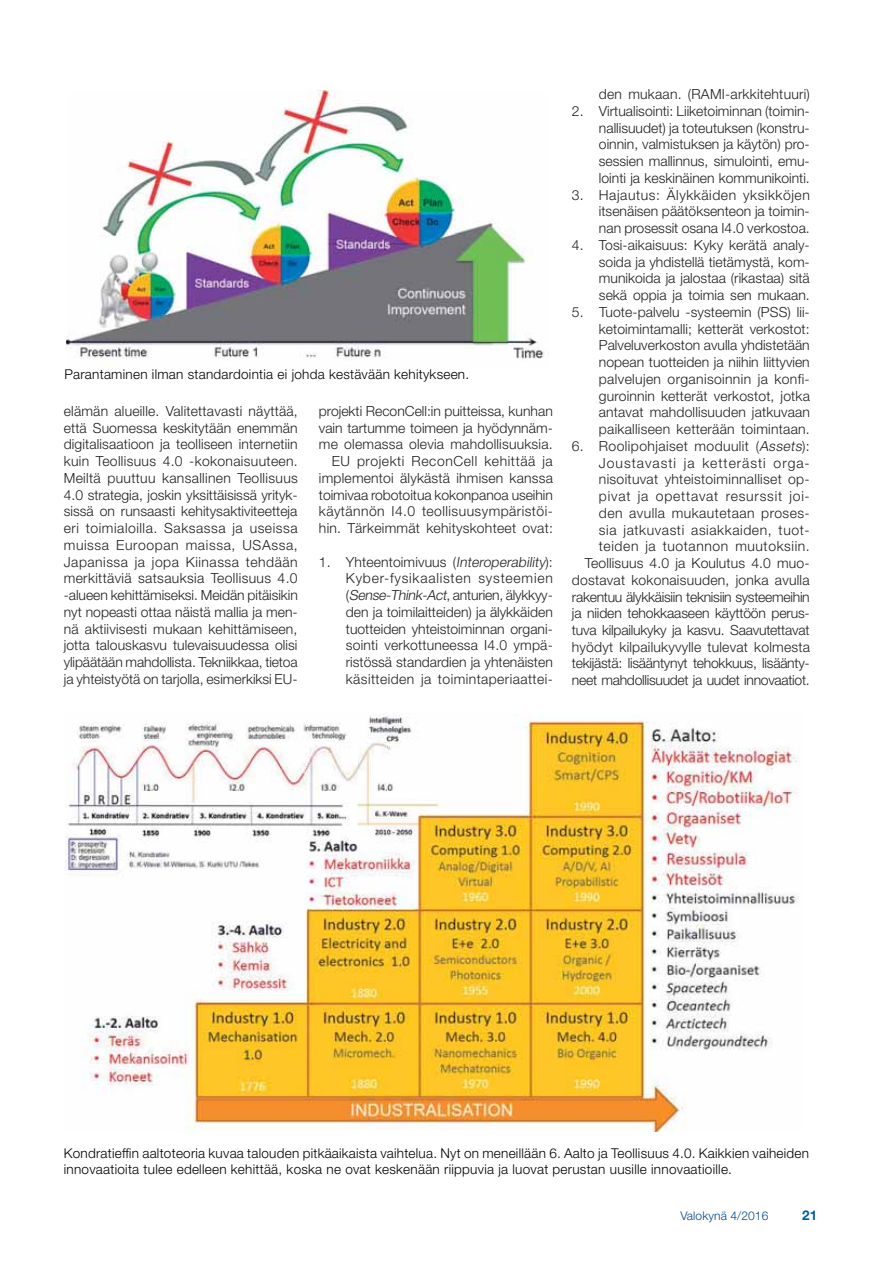
<style>
.page{position:relative;width:893px;height:1263px;background:#fff}
.page>*{position:absolute;margin:0;border:0;box-sizing:border-box;transform-origin:0 0}
.t1{font:300 13.95px/16.8px "Helvetica Neue LT Std";letter-spacing:.01em;color:#231f20;text-align:justify}
.t2{font:300 13.5px/16.2px "Helvetica Neue LT Std";letter-spacing:.02em;color:#000}
.t3{font:700 13.5px "Helvetica Neue LT Std";color:#005e9d}
.t4{font:300 12px "Helvetica Neue LT Std";letter-spacing:.01em;color:#00478d}
.s1{font-style:italic}
</style>
<div class="page">
<img style="left:66px;top:91px;width:478px;height:268px">
<img style="left:65px;top:714px;width:734px;height:417px">
<p class="t2" style="left:64px;top:367px;width:406px">Parantaminen ilman standardointia ei johda kestävään kehitykseen.</p>
<p class="t1" style="left:64px;top:404px;width:236px">elämän alueille. Valitettavasti näyttää, että Suomessa keskitytään enemmän digitalisaatioon ja teolliseen internetiin kuin Teollisuus 4.0 -kokonaisuuteen.<br>Meiltä puuttuu kansallinen Teollisuus 4.0 strategia, joskin yksittäisissä yrityk&shy;sissä on runsaasti kehitysaktiviteetteja eri toimialoilla. Saksassa ja useissa muissa Euroopan maissa, USAssa, Japanissa ja jopa Kiinassa tehdään merkittäviä satsauksia Teollisuus 4.0 -alueen kehittämiseksi. Meidän pitäisikin nyt nopeasti ottaa näistä mallia ja men&shy;nä aktiivisesti mukaan kehittämiseen, jotta talouskasvu tulevaisuudessa olisi ylipäätään mahdollista. Tekniikkaa, tietoa ja yhteistyötä on tarjolla, esimerkiksi EU-</p>
<p class="t1" style="left:319px;top:404px;width:236px;text-align:right">projekti ReconCell:in puitteissa, kunhan vain tartumme toimeen ja hyödynnäm&shy;me olemassa olevia mahdollisuuksia.<br>EU projekti ReconCell kehittää ja implementoi älykästä ihmisen kanssa toimivaa robotoitua kokonpanoa useihin käytännön I4.0 teollisuusympäristöi&shy;hin. Tärkeimmät kehityskohteet ovat:</p>
<p class="t1" style="left:346px;top:555px;width:208px;text-indent:-27px">1. Yhteentoimivuus (<span class="s1">Interoperability</span>):<br>Kyber-fysikaalisten systeemien (<span class="s1">Sense-Think-Act</span>, anturien, älykkyy&shy;den ja toimilaitteiden) ja älykkäiden tuotteiden yhteistoiminnan organi&shy;sointi verkottuneessa I4.0 ympä&shy;ristössä standardien ja yhtenäisten käsitteiden ja toimintaperiaattei-</p>
<p class="t1" style="left:599px;top:88px;width:212px">den mukaan. (RAMI-arkkitehtuuri)</p>
<p class="t1" style="left:599px;top:104px;width:212px;text-indent:-27px">2. Virtualisointi: Liiketoiminnan (toimin&shy;nallisuudet) ja toteutuksen (konstru&shy;oinnin, valmistuksen ja käytön) pro&shy;sessien mallinnus, simulointi, emu&shy;lointi ja keskinäinen kommunikointi.</p>
<p class="t1" style="left:599px;top:188px;width:212px;text-indent:-27px">3. Hajautus: Älykkäiden yksikköjen itsenäisen päätöksenteon ja toimin&shy;nan prosessit osana I4.0 verkostoa.</p>
<p class="t1" style="left:599px;top:238px;width:212px;text-indent:-27px">4. Tosi-aikaisuus: Kyky kerätä analy&shy;soida ja yhdistellä tietämystä, kom&shy;munikoida ja jalostaa (rikastaa) sitä sekä oppia ja toimia sen mukaan.</p>
<p class="t1" style="left:599px;top:305px;width:212px;text-indent:-27px">5. Tuote-palvelu -systeemin (PSS) lii&shy;ketoimintamalli; ketterät verkostot:<br>Palveluverkoston avulla yhdistetään nopean tuotteiden ja niihin liittyvien palvelujen organisoinnin ja konfi&shy;guroinnin ketterät verkostot, jotka antavat mahdollisuuden jatkuvaan paikalliseen ketterään toimintaan.</p>
<p class="t1" style="left:572px;top:439px;width:240px;text-align:right">6. Roolipohjaiset moduulit (<span class="s1">Assets</span>):<br>Joustavasti ja ketterästi orga&shy;nisoituvat yhteistoiminnalliset op&shy;pivat ja opettavat resurssit joi-<br>den avulla mukautetaan proses-<br>sia jatkuvasti asiakkaiden, tuot&shy;teiden ja tuotannon muutoksiin.<br>Teollisuus 4.0 ja Koulutus 4.0 muo&shy;dostavat kokonaisuuden, jonka avulla rakentuu älykkäisiin teknisiin systeemeihin ja niiden tehokkaaseen käyttöön perus&shy;tuva kilpailukyky ja kasvu. Saavutettavat hyödyt kilpailukyvylle tulevat kolmesta tekijästä: lisääntynyt tehokkuus, lisäänty&shy;neet mahdollisuudet ja uudet innovaatiot.</p>
<p class="t2" style="left:64px;top:1147px;width:747px">Kondratieffin aaltoteoria kuvaa talouden pitkäaikaista vaihtelua. Nyt on meneillään 6. Aalto ja Teollisuus 4.0. Kaikkien vaiheiden innovaatioita tulee edelleen kehittää, koska ne ovat keskenään riippuvia ja luovat perustan uusille innovaatioille.</p>
<p class="t4" style="left:680px;top:1211px;width:90px">Valokynä 4/2016</p>
<p class="t3" style="left:802px;top:1210px;width:17px">21</p>
</div>
